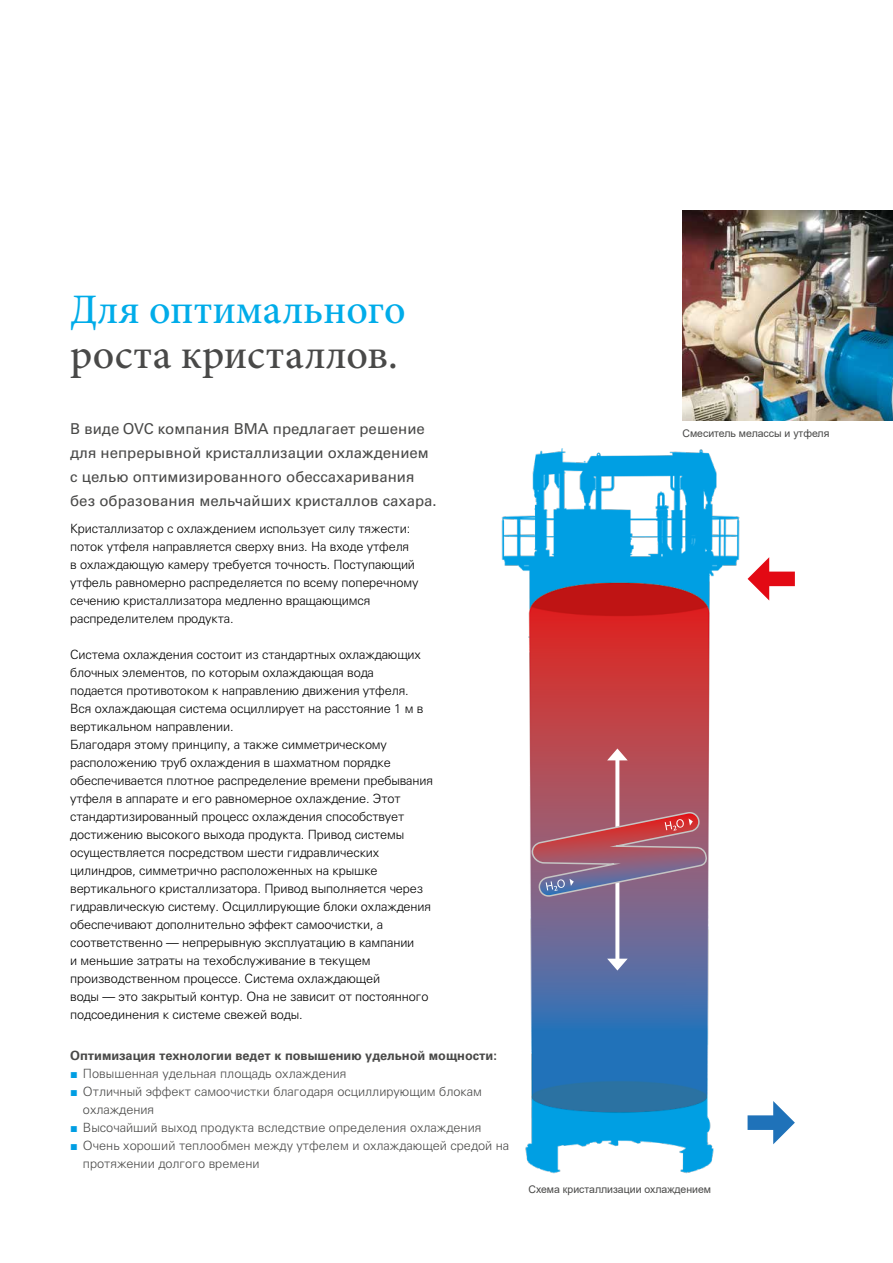
<style>
.page{position:relative;width:893px;height:1263px;background:#fff}
.page>*{position:absolute;margin:0;border:0;box-sizing:border-box;transform-origin:0 0}
.t1{font:500 42px "Minion Pro";letter-spacing:.01em;color:#494948}
.t2{font:500 42px "Minion Pro";color:#00ace9}
.t3{font:15px/24px "Univers LTCYR 55 Roman";color:#494948}
.t4{font:300 12.75px/18px "Univers LTCYR 45";letter-spacing:-.01em;color:#000}
.t5{font:300 12.75px/18px "Univers LTCYR 45";color:#494948}
.t6{font:700 12.75px "Univers LTCYR 65";color:#494948}
.t7{font:10.5px "Arial";color:#494948}
.s1{font-family:"Arial";font-weight:400;color:#009ee3}
</style>
<div class="page">
<img style="left:682px;top:210px;width:211px;height:211px">
<svg style="left:748px;top:557px;width:47px;height:43px"></svg>
<svg style="left:748px;top:1101px;width:47px;height:43px"></svg>
<img style="left:501px;top:449px;width:247px;height:724px">
<svg style="left:527px;top:748px;width:180px;height:222px;background:#9d6e85"></svg>
<h1 class="t2" style="left:70px;top:282px;width:337px">Для оптимального</h1>
<h1 class="t1" style="left:70px;top:327px;width:329px">роста кристаллов.</h1>
<p class="t3" style="left:70px;top:416px;width:368px">В виде OVC компания BMA предлагает решение для непрерывной кристаллизации охлаждением с целью оптимизированного обессахаривания без образования мельчайших кристаллов сахара.</p>
<p class="t4" style="left:70px;top:519px;width:350px">Кристаллизатор с охлаждением использует силу тяжести: поток утфеля направляется сверху вниз. На входе утфеля в охлаждающую камеру требуется точность. Поступающий утфель равномерно распределяется по всему поперечному сечению кристаллизатора медленно вращающимся распределителем продукта.</p>
<p class="t4" style="left:70px;top:645px;width:364px">Система охлаждения состоит из стандартных охлаждающих блочных элементов, по которым охлаждающая вода<br>подается противотоком к направлению движения утфеля.<br>Вся охлаждающая система осциллирует на расстояние 1 м в вертикальном направлении.<br>Благодаря этому принципу, а также симметрическому расположению труб охлаждения в шахматном порядке обеспечивается плотное распределение времени пребывания утфеля в аппарате и его равномерное охлаждение. Этот стандартизированный процесс охлаждения способствует достижению высокого выхода продукта. Привод системы осуществляется посредством шести гидравлических цилиндров, симметрично расположенных на крышке вертикального кристаллизатора. Привод выполняется через гидравлическую систему. Осциллирующие блоки охлаждения обеспечивают дополнительно эффект самоочистки, а соответственно — непрерывную эксплуатацию в кампании<br>и меньшие затраты на техобслуживание в текущем производственном процессе. Система охлаждающей<br>воды — это закрытый контур. Она не зависит от постоянного подсоединения к системе свежей воды.</p>
<p class="t6" style="left:70px;top:1047px;width:428px">Оптимизация технологии ведет к повышению удельной мощности:</p>
<p class="t5" style="left:70px;top:1064px;width:278px"><span class="s1">■</span> Повышенная удельная площадь охлаждения</p>
<p class="t5" style="left:83px;top:1082px;width:401px;text-indent:-13px"><span class="s1">■</span> Отличный эффект самоочистки благодаря осциллирующим блокам охлаждения</p>
<p class="t5" style="left:70px;top:1118px;width:413px"><span class="s1">■</span> Высочайший выход продукта вследствие определения охлаждения</p>
<p class="t5" style="left:83px;top:1136px;width:428px;text-indent:-13px"><span class="s1">■</span> Очень хороший теплообмен между утфелем и охлаждающей средой на протяжении долгого времени</p>
<p class="t7" style="left:682px;top:426px;width:148px">Смеситель мелассы и утфеля</p>
<p class="t7" style="left:528px;top:1182px;width:184px">Схема кристаллизации охлаждением</p>
</div>
